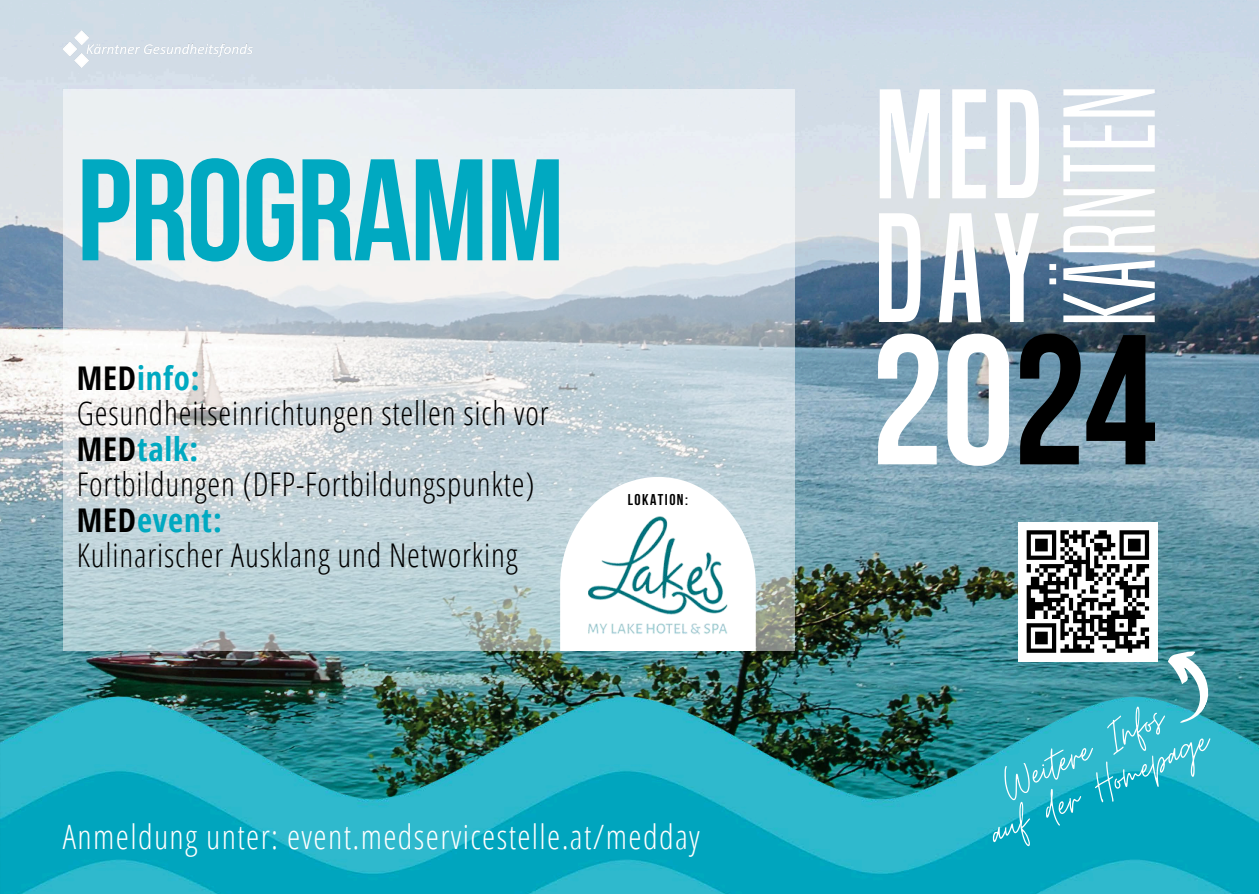
<style>
.page{position:relative;width:1259px;height:894px;background:#fff}
.page>*{position:absolute;margin:0;border:0;box-sizing:border-box;transform-origin:0 0}
.t1{font:700 184.5px "Bebas Neue";color:#fff}
.t2{font:700 144.12px "Bebas Neue";letter-spacing:-.01em;color:#00a9c1}
.t3{font:49.11px "Moon Time";color:#fff}
.t4{font:300 33.6px "Open Sans Condensed";letter-spacing:.04em;color:#fff}
.t5{font:300 32.67px/35.5px "Open Sans Condensed";letter-spacing:.025em;color:#000}
.t6{font:700 15.57px "Bebas Neue";letter-spacing:.095em;color:#000}
.s1{font-weight:700}
.s2{font-weight:700;color:#00a9c1}
.s3{color:#000}
</style>
<div class="page">
<img style="left:0;top:0;width:1259px;height:354px">
<svg style="left:63px;top:89px;width:731px;height:265px;fill:#ebf0f2"></svg>
<img style="left:0;top:354px;width:1259px;height:539px">
<svg style="left:879px;top:213px;width:41px;height:109px"></svg>
<svg style="left:879px;top:89px;width:61px;height:109px"></svg>
<svg style="left:939px;top:213px;width:42px;height:109px"></svg>
<svg style="left:952px;top:89px;width:34px;height:109px"></svg>
<svg style="left:994px;top:213px;width:45px;height:109px"></svg>
<svg style="left:997px;top:89px;width:42px;height:109px"></svg>
<svg style="left:1063px;top:89px;width:91px;height:27px"></svg>
<svg style="left:1063px;top:125px;width:91px;height:22px"></svg>
<svg style="left:1063px;top:155px;width:91px;height:26px"></svg>
<svg style="left:1063px;top:189px;width:91px;height:27px"></svg>
<svg style="left:1063px;top:224px;width:91px;height:28px"></svg>
<svg style="left:1049px;top:260px;width:105px;height:62px"></svg>
<img style="left:63px;top:31px;width:191px;height:37px">
<div style="left:1018px;top:521px;width:139px;height:140px;background:#fff"></div>
<svg style="left:560px;top:476px;width:196px;height:174px"></svg>
<img style="left:565px;top:497px;width:186px;height:153px">
<svg style="left:1022px;top:528px;width:202px;height:201px"></svg>
<p class="t2" style="left:77px;top:152px;width:489px">PROGRAMM</p>
<h4 class="t5" style="left:77px;top:359px;width:473px"><span class="s1">MED</span><span class="s2">info:<br></span>Gesundheitseinrichtungen stellen sich vor<br><span class="s1">MED</span><span class="s2">talk:<br></span>Fortbildungen (DFP-Fortbildungspunkte)<br><span class="s1">MED</span><span class="s2">event:<br></span>Kulinarischer Ausklang und Networking</h4>
<p class="t6" style="left:628px;top:492px;width:62px">LOKATION:</p>
<p class="t4" style="left:63px;top:812px;width:638px">Anmeldung unter: event.medservicestelle.at/medday</p>
<h2 class="t1" style="left:870px;top:325px;width:288px">20<span class="s3">24</span></h2>
<h4 class="t3" style="left:992px;top:758px;width:174px;rotate:-24deg">Weitere Infos</h4>
<h4 class="t3" style="left:979px;top:807px;width:238px;rotate:-24deg">auf der Homepage</h4>
</div>
